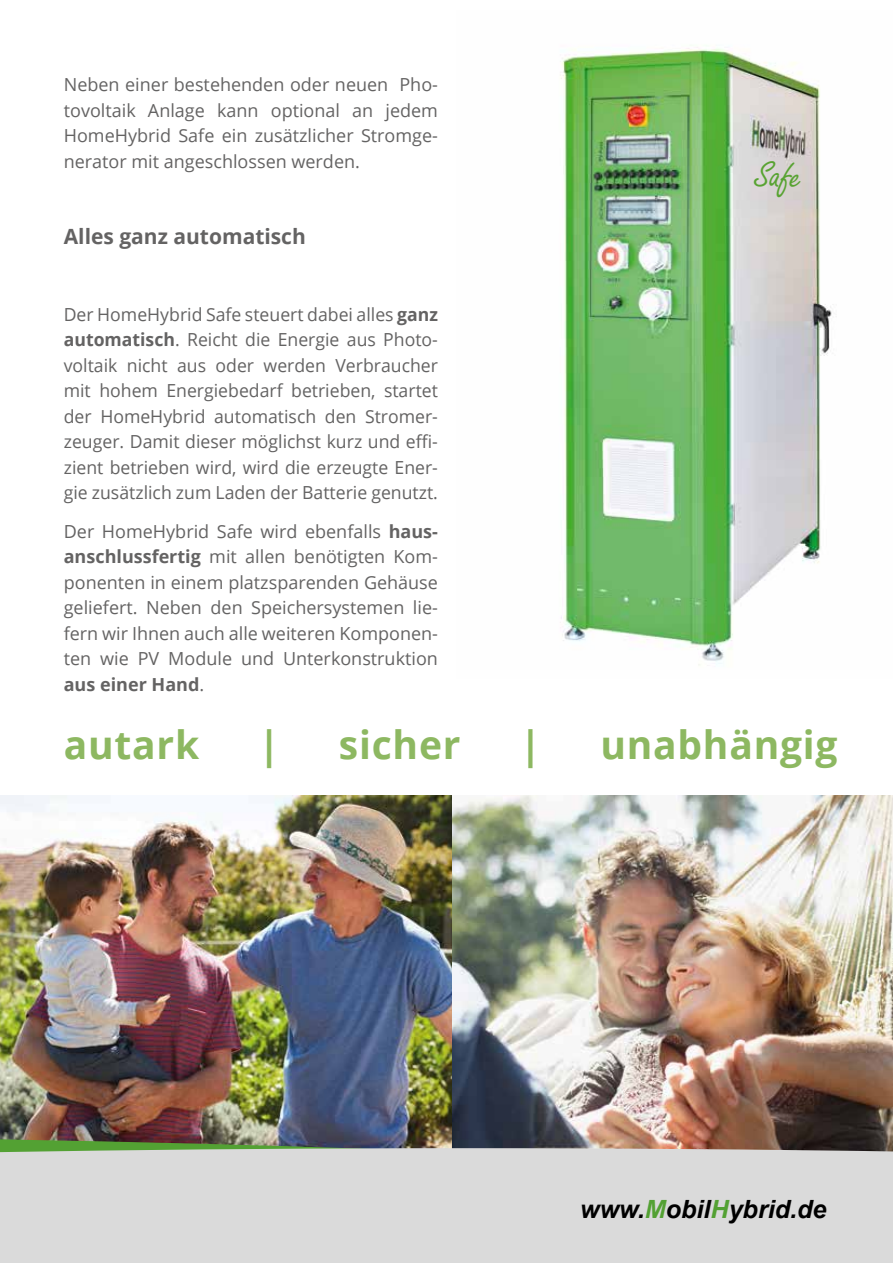
<style>
.page{position:relative;width:893px;height:1263px;background:#fff}
.page>*{position:absolute;margin:0;border:0;box-sizing:border-box;transform-origin:0 0}
.t1{font:39.9px "Freestyle Script";color:#58a332}
.t2{font:700 39px "Open Sans";letter-spacing:.02em;color:#8db861}
.t3{font:italic 700 25.05px "Arial";color:#000}
.t4{font:700 21px "Open Sans";color:#646363}
.t5{font:18px/25.5px "Open Sans";color:#646363;text-align:justify}
.s1{font-weight:700}
.s2{color:#53a133}
</style>
<div class="page">
<img style="left:0;top:795px;width:893px;height:340px">
<img style="left:0;top:1135px;width:893px;height:13px">
<div style="left:0;top:1148px;width:893px;height:115px;background:#dadada"></div>
<img style="left:560px;top:47px;width:272px;height:619px">
<p class="t5" style="left:64px;top:72px;width:376px">Neben einer bestehenden oder neuen Pho&shy;tovoltaik Anlage kann optional an jedem HomeHybrid Safe ein zusätzlicher Stromge&shy;nerator mit angeschlossen werden.</p>
<p class="t4" style="left:64px;top:222px;width:244px">Alles ganz automatisch</p>
<h1 class="t1" style="left:757px;top:153px;width:49px;rotate:3deg">Safe</h1>
<p class="t5" style="left:64px;top:301px;width:376px">Der HomeHybrid Safe steuert dabei alles <span class="s1">ganz automatisch</span>. Reicht die Energie aus Photo&shy;voltaik nicht aus oder werden Verbraucher mit hohem Energiebedarf betrieben, startet der HomeHybrid automatisch den Stromer&shy;zeuger. Damit dieser möglichst kurz und effi&shy;zient betrieben wird, wird die erzeugte Ener&shy;gie zusätzlich zum Laden der Batterie genutzt.</p>
<p class="t5" style="left:64px;top:518px;width:376px">Der HomeHybrid Safe wird ebenfalls <span class="s1">haus&shy;anschlussfertig</span> mit allen benötigten Kom&shy;ponenten in einem platzsparenden Gehäuse geliefert. Neben den Speichersystemen lie&shy;fern wir Ihnen auch alle weiteren Komponen&shy;ten wie PV Module und Unterkonstruktion <span class="s1">aus einer Hand</span>.</p>
<h2 class="t2" style="left:64px;top:717px;width:137px">autark</h2>
<h2 class="t2" style="left:258px;top:717px;width:23px">|</h2>
<h2 class="t2" style="left:339px;top:717px;width:123px">sicher</h2>
<h2 class="t2" style="left:520px;top:717px;width:23px">|</h2>
<h2 class="t2" style="left:600px;top:717px;width:239px">unabhängig</h2>
<h3 class="t3" style="left:580px;top:1192px;width:248px">www.<span class="s2">M</span>obil<span class="s2">H</span>ybrid.de</h3>
</div>
